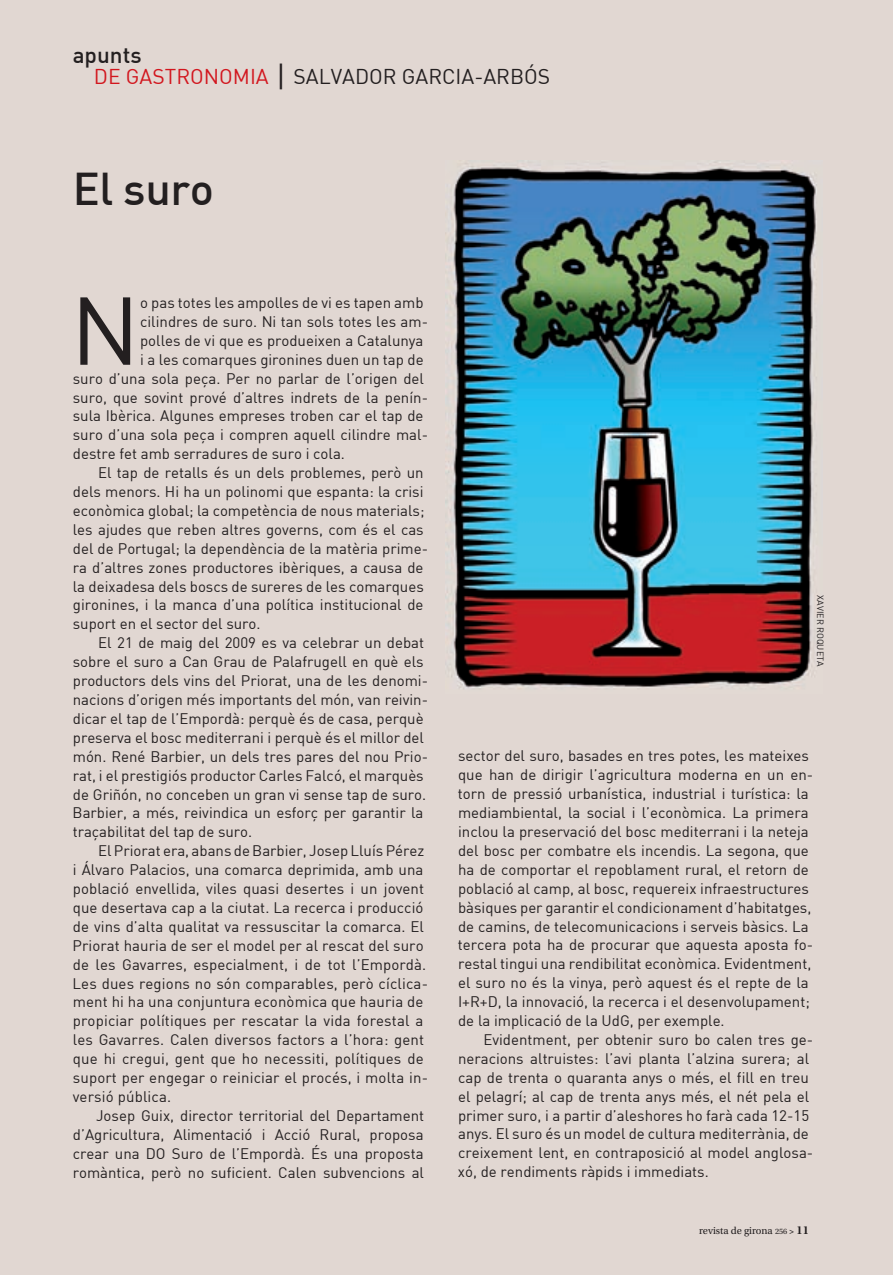
<style>
.page{position:relative;width:893px;height:1275px;background:#fff}
.page>*{position:absolute;margin:0;border:0;box-sizing:border-box;transform-origin:0 0}
.Apunts_text{font:94.65px "DIN";color:#231f20}
.Apunts_text-2{font:500 45px "DIN";letter-spacing:-.01em;color:#231f20}
.t1{font:500 22.5px "DIN";color:#231f20}
.t2{font:21px "DIN";color:#231f20}
.Apunts_text-3{font:15px/18.9px "DIN";color:#231f20}
.t3{font:10.5px "Utopia Std";color:#231f20}
.Seccions_Fotograf{font:9px "DIN";color:#231f20}
.s1{color:#d2161e}
.s2{font-size:30px}
.s3{font-size:8.25px}
.s4{font-weight:600;font-size:9px}
.s5{font-weight:600;font-size:12px}
</style>
<div class="page">
<div style="left:0;top:0;width:892px;height:1275px;background:#e1d7d2"></div>
<img style="left:445px;top:162px;width:372px;height:527px">
<p class="t1" style="left:73px;top:40px;width:70px">apunts</p>
<p class="t2" style="left:94px;top:63px;width:457px"><span class="s1">DE GASTRONOMIA</span> <span class="s2">|</span> SALVADOR GARCIA-ARBÓS</p>
<p class="Apunts_text-2" style="left:73px;top:160px;width:143px">El suro</p>
<p class="Apunts_text" style="left:71px;top:272px;width:71px">N</p>
<p class="Apunts_text-3" style="left:140px;top:293px;width:285px">o pas totes les ampolles de vi es tapen amb</p>
<p class="Apunts_text-3" style="left:140px;top:312px;width:289px">cilindres de suro. Ni tan sols totes les am-</p>
<p class="Apunts_text-3" style="left:140px;top:331px;width:285px">polles de vi que es produeixen a Catalunya</p>
<p class="Apunts_text-3" style="left:140px;top:350px;width:285px">i a les comarques gironines duen un tap de</p>
<p class="Apunts_text-3" style="left:73px;top:368px;width:352px">suro d’una sola peça. Per no parlar de l’origen del</p>
<p class="Apunts_text-3" style="left:73px;top:387px;width:356px">suro, que sovint prové d’altres indrets de la penín-</p>
<p class="Apunts_text-3" style="left:73px;top:406px;width:352px">sula Ibèrica. Algunes empreses troben car el tap de</p>
<p class="Apunts_text-3" style="left:73px;top:425px;width:356px">suro d’una sola peça i compren aquell cilindre mal-</p>
<p class="Apunts_text-3" style="left:73px;top:444px;width:273px">destre fet amb serradures de suro i cola.</p>
<p class="Apunts_text-3" style="left:73px;top:463px;width:356px;text-indent:25px">El tap de retalls és un dels problemes, però un dels menors. Hi ha un polinomi que espanta: la crisi econòmica global; la competència de nous materials; les ajudes que reben altres governs, com és el cas del de Portugal; la dependència de la matèria prime&shy;ra d’altres zones productores ibèriques, a causa de la deixadesa dels boscs de sureres de les comarques gironines, i la manca d’una política institucional de suport en el sector del suro.</p>
<p class="Apunts_text-3" style="left:73px;top:633px;width:357px;text-indent:26px">El 21 de maig del 2009 es va celebrar un debat sobre el suro a Can Grau de Palafrugell en què els productors dels vins del Priorat, una de les denomi&shy;nacions d’origen més importants del món, van reivin&shy;dicar el tap de l’Empordà: perquè és de casa, perquè preserva el bosc mediterrani i perquè és el millor del món. René Barbier, un dels tres pares del nou Prio&shy;rat, i el prestigiós productor Carles Falcó, el marquès de Griñón, no conceben un gran vi sense tap de suro.<br>Barbier, a més, reivindica un esforç per garantir la traçabilitat del tap de suro.</p>
<p class="Apunts_text-3" style="left:73px;top:841px;width:357px;text-indent:26px">El Priorat era, abans de Barbier, Josep Lluís Pérez i Álvaro Palacios, una comarca deprimida, amb una població envellida, viles quasi desertes i un jovent que desertava cap a la ciutat. La recerca i producció de vins d’alta qualitat va ressuscitar la comarca. El Priorat hauria de ser el model per al rescat del suro de les Gavarres, especialment, i de tot l’Empordà.<br>Les dues regions no són comparables, però cíclica&shy;ment hi ha una conjuntura econòmica que hauria de propiciar polítiques per rescatar la vida forestal a les Gavarres. Calen diversos factors a l’hora: gent que hi cregui, gent que ho necessiti, polítiques de suport per engegar o reiniciar el procés, i molta in&shy;versió pública.</p>
<p class="Apunts_text-3" style="left:73px;top:1106px;width:352px;text-align:justify;text-indent:23px">Josep Guix, director territorial del Departament d’Agricultura, Alimentació i Acció Rural, proposa crear una DO Suro de l’Empordà. És una proposta romàntica, però no suficient. Calen subvencions al</p>
<p class="Seccions_Fotograf" style="left:825px;top:595px;width:73px;rotate:90deg">XAVIER ROQUETA</p>
<p class="Apunts_text-3" style="left:457px;top:746px;width:357px">sector del suro, basades en tres potes, les mateixes que han de dirigir l’agricultura moderna en un en&shy;torn de pressió urbanística, industrial i turística: la mediambiental, la social i l’econòmica. La primera inclou la preservació del bosc mediterrani i la neteja del bosc per combatre els incendis. La segona, que ha de comportar el repoblament rural, el retorn de població al camp, al bosc, requereix infraestructures bàsiques per garantir el condicionament d’habitatges, de camins, de telecomunicacions i serveis bàsics. La tercera pota ha de procurar que aquesta aposta fo&shy;restal tingui una rendibilitat econòmica. Evidentment, el suro no és la vinya, però aquest és el repte de la I+R+D, la innovació, la recerca i el desenvolupament; de la implicació de la UdG, per exemple.</p>
<p class="Apunts_text-3" style="left:457px;top:1030px;width:357px;text-indent:26px">Evidentment, per obtenir suro bo calen tres ge&shy;neracions altruistes: l’avi planta l’alzina surera; al cap de trenta o quaranta anys o més, el fill en treu el pelagrí; al cap de trenta anys més, el nét pela el primer suro, i a partir d’aleshores ho farà cada 12-15 anys. El suro és un model de cultura mediterrània, de creixement lent, en contraposició al model anglosa&shy;xó, de rendiments ràpids i immediats.</p>
<p class="t3" style="left:698px;top:1225px;width:111px">revista de girona <span class="s3">256</span> <span class="s4">&gt;</span> <span class="s5">11</span></p>
</div>
